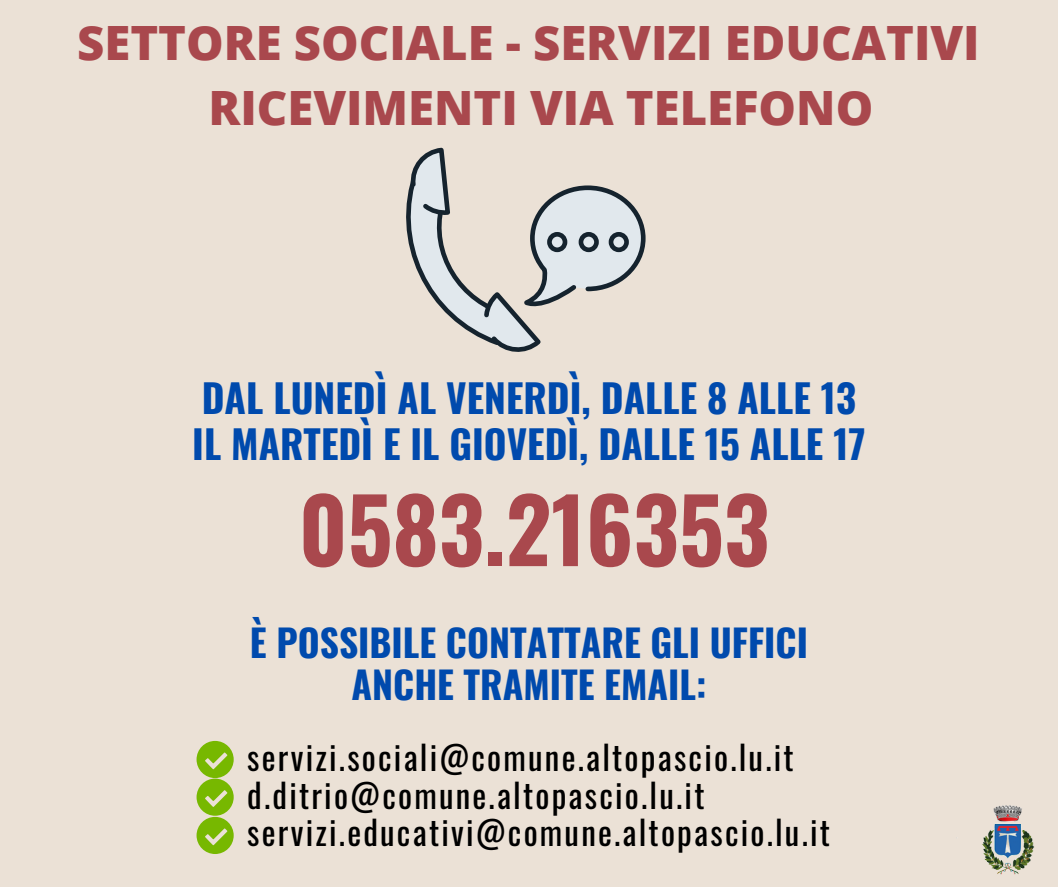
<style>
.page{position:relative;width:1058px;height:887px;background:#fff}
.page>*{position:absolute;margin:0;border:0;box-sizing:border-box;transform-origin:0 0}
.t1{font:700 88.5px "Oswald";color:#a9484d}
.t2{font:800 47.25px/65.2px "Open Sans";color:#a9484d;text-align:center}
.t3{font:700 39px/46.2px "Oswald";color:#004aad}
.t4{font:700 37.5px/41.7px "Oswald";color:#004aad;text-align:center}
.t5{font:33px/37.2px "Oswald";letter-spacing:.065em;color:#000}
</style>
<div class="page">
<div style="left:0;top:0;width:1058px;height:886px;background:#ebe1d6"></div>
<img style="left:982px;top:805px;width:52px;height:70px">
<svg style="left:406px;top:148px;width:240px;height:204px"></svg>
<div style="left:549px;top:234px;width:16px;height:16px;background:#e1e8ed;border-radius:50%"></div>
<div style="left:547px;top:232px;width:20px;height:20px;border:5px solid #15232e;border-radius:50%"></div>
<div style="left:581px;top:234px;width:15px;height:16px;background:#e1e8ed;border-radius:50%"></div>
<div style="left:578px;top:232px;width:21px;height:20px;border:5px solid #15232e;border-radius:50%"></div>
<div style="left:611px;top:234px;width:15px;height:16px;background:#e1e8ed;border-radius:50%"></div>
<div style="left:608px;top:232px;width:21px;height:20px;border:5px solid #15232e;border-radius:50%"></div>
<svg style="left:196px;top:741px;width:38px;height:113px"></svg>
<h2 class="t2" style="left:77px;top:9px;width:904px">SETTORE SOCIALE - SERVIZI EDUCATIVI<br>RICEVIMENTI VIA TELEFONO</h2>
<p class="t3" style="left:192px;top:373px;width:675px">DAL LUNEDÌ AL VENERDÌ, DALLE 8 ALLE 13<br>IL MARTEDÌ E IL GIOVEDÌ, DALLE 15 ALLE 17</p>
<h1 class="t1" style="left:299px;top:460px;width:472px">0583.216353</h1>
<p class="t4" style="left:250px;top:620px;width:559px">È POSSIBILE CONTATTARE GLI UFFICI<br>ANCHE TRAMITE EMAIL:</p>
<p class="t5" style="left:247px;top:738px;width:584px">servizi.sociali@comune.altopascio.lu.it d.ditrio@comune.altopascio.lu.it servizi.educativi@comune.altopascio.lu.it</p>
</div>
